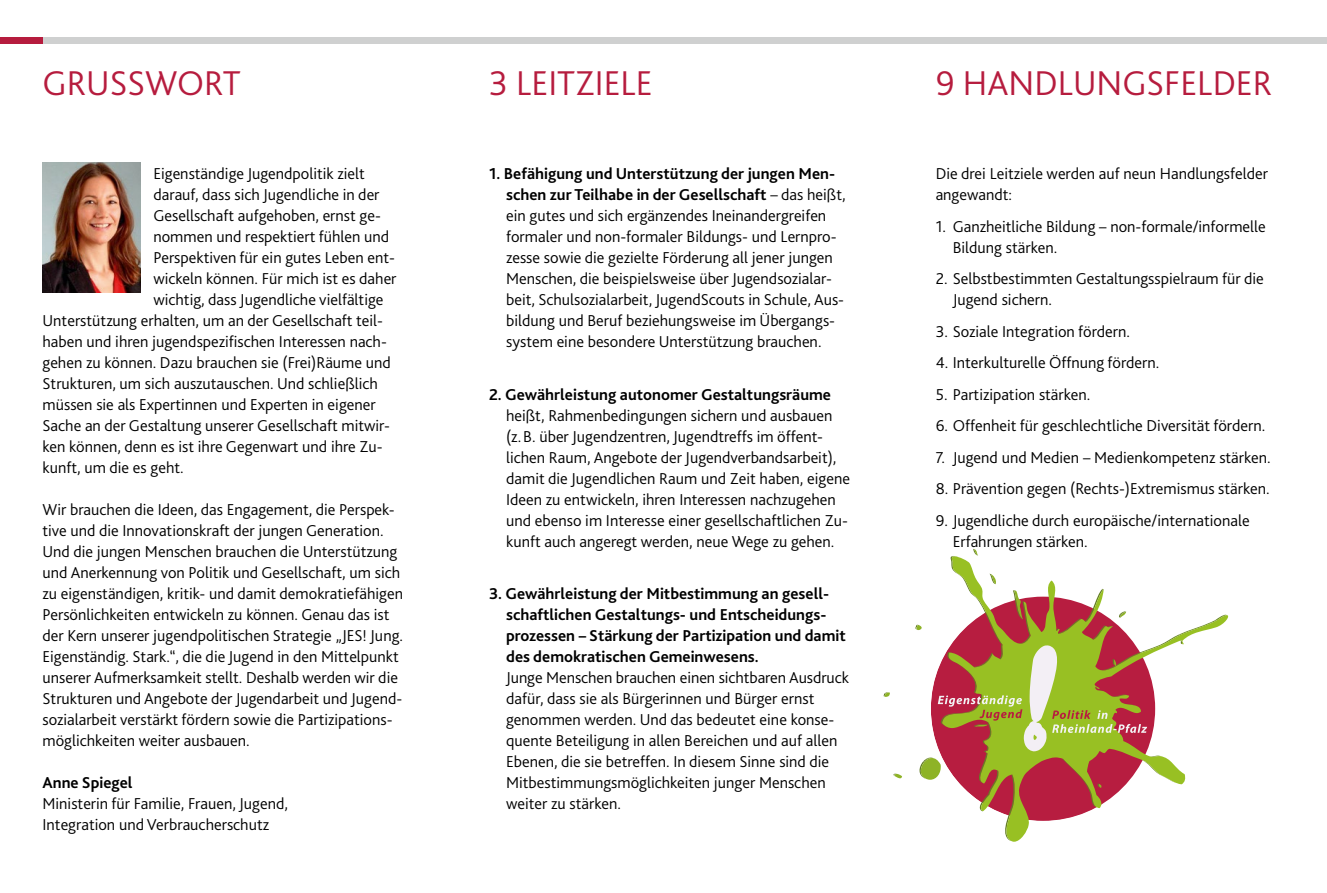
<style>
.page{position:relative;width:1327px;height:893px;background:#fff}
.page>*{position:absolute;margin:0;border:0;box-sizing:border-box;transform-origin:0 0}
.t1{font:300 36px "Bliss 2";color:#b61c3e}
.t2{font:300 16.5px/21px "Bliss 2";color:#000}
.t3{font:700 16.5px/21px "Bliss 2";color:#000}
.s1{font-weight:700}
</style>
<div class="page">
<div style="left:43px;top:37px;width:1284px;height:6px;background:#cfd0d0"></div>
<div style="left:0;top:37px;width:43px;height:6px;background:#b61c3e"></div>
<svg style="left:893px;top:773px;width:9px;height:5px"></svg>
<svg style="left:883px;top:692px;width:7px;height:5px"></svg>
<svg style="left:915px;top:549px;width:312px;height:292px"></svg>
<img style="left:43px;top:163px;width:98px;height:129px">
<h1 class="t1" style="left:43px;top:61px;width:200px">GRUSSWORT</h1>
<h1 class="t1" style="left:489px;top:61px;width:165px">3 LEITZIELE</h1>
<h1 class="t1" style="left:935px;top:61px;width:338px">9 HANDLUNGSFELDER</h1>
<p class="t2" style="left:153px;top:163px;width:213px">Eigenständige Jugendpolitik zielt</p>
<p class="t2" style="left:153px;top:184px;width:228px">darauf, dass sich Jugendliche in der</p>
<p class="t2" style="left:153px;top:205px;width:227px">Gesellschaft aufgehoben, ernst ge-</p>
<p class="t2" style="left:153px;top:226px;width:237px">nommen und respektiert fühlen und</p>
<p class="t2" style="left:153px;top:247px;width:243px">Perspektiven für ein gutes Leben ent-</p>
<p class="t2" style="left:153px;top:268px;width:245px">wickeln können. Für mich ist es daher</p>
<p class="t2" style="left:153px;top:289px;width:232px">wichtig, dass Jugendliche vielfältige</p>
<p class="t2" style="left:43px;top:310px;width:342px">Unterstützung erhalten, um an der Gesellschaft teil-</p>
<p class="t2" style="left:43px;top:331px;width:346px">haben und ihren jugendspezifischen Interessen nach-</p>
<p class="t2" style="left:43px;top:352px;width:350px">gehen zu können. Dazu brauchen sie (Frei)Räume und</p>
<p class="t2" style="left:43px;top:373px;width:337px">Strukturen, um sich auszutauschen. Und schließlich</p>
<p class="t2" style="left:43px;top:394px;width:335px">müssen sie als Expertinnen und Experten in eigener</p>
<p class="t2" style="left:43px;top:415px;width:349px">Sache an der Gestaltung unserer Gesellschaft mitwir-</p>
<p class="t2" style="left:43px;top:436px;width:342px">ken können, denn es ist ihre Gegenwart und ihre Zu-</p>
<p class="t2" style="left:43px;top:457px;width:143px">kunft, um die es geht.</p>
<p class="t2" style="left:43px;top:499px;width:362px">Wir brauchen die Ideen, das Engagement, die Perspek&shy;tive und die Innovationskraft der jungen Generation.<br>Und die jungen Menschen brauchen die Unterstützung und Anerkennung von Politik und Gesellschaft, um sich zu eigenständigen, kritik- und damit demokratiefähigen Persönlichkeiten entwickeln zu können. Genau das ist der Kern unserer jugendpolitischen Strategie „JES! Jung.<br>Eigenständig. Stark.“, die die Jugend in den Mittelpunkt unserer Aufmerksamkeit stellt. Deshalb werden wir die Strukturen und Angebote der Jugendarbeit und Jugend&shy;sozialarbeit verstärkt fördern sowie die Partizipations&shy;möglichkeiten weiter ausbauen.</p>
<p class="t3" style="left:43px;top:772px;width:92px">Anne Spiegel</p>
<p class="t2" style="left:43px;top:793px;width:247px">Ministerin für Familie, Frauen, Jugend,<br>Integration und Verbraucherschutz</p>
<p class="t2" style="left:506px;top:163px;width:341px;text-indent:-17px"><span class="s1">1. Befähigung und Unterstützung der jungen Men&shy;schen zur Teilhabe in der Gesellschaft</span> – das heißt, ein gutes und sich ergänzendes Ineinandergreifen formaler und non-formaler Bildungs- und Lernpro&shy;zesse sowie die gezielte Förderung all jener jungen Menschen, die beispielsweise über Jugendsozialar&shy;beit, Schulsozialarbeit, JugendScouts in Schule, Aus&shy;bildung und Beruf beziehungsweise im Übergangs&shy;system eine besondere Unterstützung brauchen.</p>
<p class="t3" style="left:489px;top:383px;width:343px">2. Gewährleistung autonomer Gestaltungsräume</p>
<p class="t2" style="left:506px;top:404px;width:345px">heißt, Rahmenbedingungen sichern und ausbauen (z.B. über Jugendzentren, Jugendtreffs im öffent&shy;lichen Raum, Angebote der Jugendverbandsarbeit), damit die Jugendlichen Raum und Zeit haben, eigene Ideen zu entwickeln, ihren Interessen nachzugehen und ebenso im Interesse einer gesellschaftlichen Zu&shy;kunft auch angeregt werden, neue Wege zu gehen.</p>
<p class="t3" style="left:506px;top:583px;width:341px;text-indent:-17px">3. Gewährleistung der Mitbestimmung an gesell&shy;schaftlichen Gestaltungs- und Entscheidungs&shy;prozessen – Stärkung der Partizipation und damit des demokratischen Gemeinwesens.</p>
<p class="t2" style="left:506px;top:667px;width:344px">Junge Menschen brauchen einen sichtbaren Ausdruck dafür, dass sie als Bürgerinnen und Bürger ernst genommen werden. Und das bedeutet eine konse&shy;quente Beteiligung in allen Bereichen und auf allen Ebenen, die sie betreffen. In diesem Sinne sind die Mitbestimmungsmöglichkeiten junger Menschen weiter zu stärken.</p>
<p class="t2" style="left:935px;top:163px;width:334px">Die drei Leitziele werden auf neun Handlungsfelder angewandt:</p>
<p class="t2" style="left:952px;top:216px;width:315px;text-indent:-17px">1. Ganzheitliche Bildung – non-formale/informelle<br>Bildung stärken.</p>
<p class="t2" style="left:952px;top:268px;width:313px;text-indent:-17px">2. Selbstbestimmten Gestaltungsspielraum für die<br>Jugend sichern.</p>
<p class="t2" style="left:935px;top:321px;width:196px">3. Soziale Integration fördern.</p>
<p class="t2" style="left:935px;top:352px;width:225px">4. Interkulturelle Öffnung fördern.</p>
<p class="t2" style="left:935px;top:384px;width:156px">5. Partizipation stärken.</p>
<p class="t2" style="left:935px;top:415px;width:331px">6. Offenheit für geschlechtliche Diversität fördern.</p>
<p class="t2" style="left:935px;top:447px;width:336px">7. Jugend und Medien – Medienkompetenz stärken.</p>
<p class="t2" style="left:935px;top:478px;width:335px">8. Prävention gegen (Rechts-)Extremismus stärken.</p>
<p class="t2" style="left:952px;top:510px;width:298px;text-indent:-17px">9. Jugendliche durch europäische/internationale<br>Erfahrungen stärken.</p>
</div>
